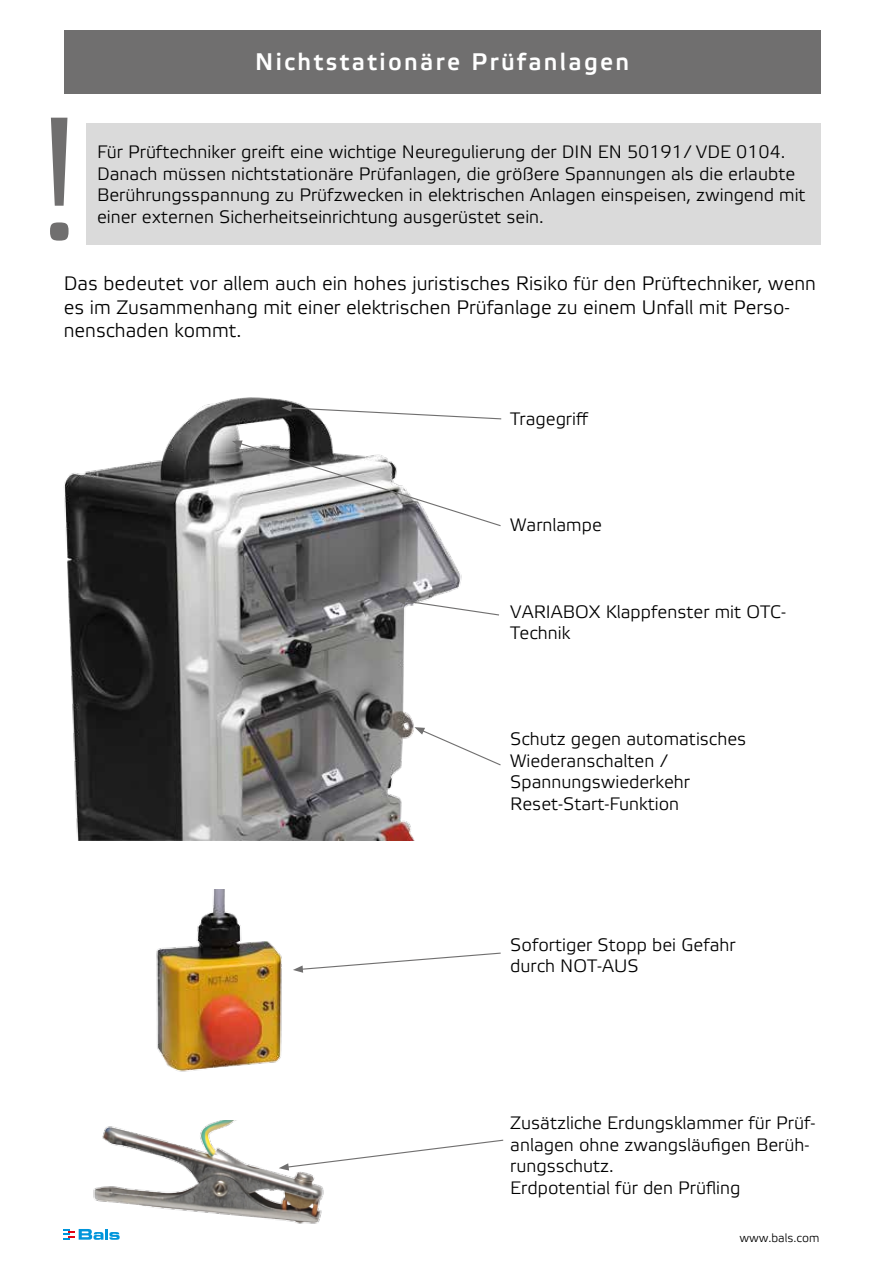
<style>
.page{position:relative;width:893px;height:1263px;background:#fff}
.page>*{position:absolute;margin:0;border:0;box-sizing:border-box;transform-origin:0 0}
.t1{font:300 176.4px "Etelka";color:#706f6f}
.t2{font:500 24px "Etelka";letter-spacing:.1em;color:#fff}
.t3{font:300 19.5px/23.4px "Etelka";color:#000}
.t4{font:300 18px/21.6px "Etelka";color:#000}
.t5{font:300 12px "Etelka";color:#000}
</style>
<div class="page">
<div style="left:64px;top:30px;width:757px;height:64px;background:#706f6f"></div>
<svg style="left:64px;top:1229px;width:9px;height:11px"></svg>
<img style="left:64px;top:397px;width:398px;height:444px">
<img style="left:156px;top:889px;width:126px;height:183px">
<img style="left:73px;top:1120px;width:251px;height:120px">
<svg style="left:282px;top:404px;width:220px;height:16px"></svg>
<svg style="left:232px;top:440px;width:269px;height:87px"></svg>
<svg style="left:395px;top:597px;width:104px;height:19px"></svg>
<svg style="left:414px;top:727px;width:87px;height:39px"></svg>
<svg style="left:293px;top:952px;width:208px;height:21px"></svg>
<svg style="left:279px;top:1139px;width:225px;height:31px"></svg>
<div style="left:86px;top:123px;width:735px;height:121px;background:#dadada"></div>
<h1 class="t1" style="left:30px;top:71px;width:60px">!</h1>
<h2 class="t2" style="left:255px;top:46px;width:376px">Nichtstationäre Prüfanlagen</h2>
<p class="t4" style="left:97px;top:141px;width:710px">Für Prüftechniker greift eine wichtige Neuregulierung der DIN EN 50191/ VDE 0104.<br>Danach müssen nichtstationäre Prüfanlagen, die größere Spannungen als die erlaubte<br>Berührungsspannung zu Prüfzwecken in elektrischen Anlagen einspeisen, zwingend mit</p>
<p class="t4" style="left:97px;top:206px;width:448px">einer externen Sicherheitseinrichtung ausgerüstet sein.</p>
<p class="t3" style="left:64px;top:272px;width:754px">Das bedeutet vor allem auch ein hohes juristisches Risiko für den Prüftechniker, wenn es im Zusammenhang mit einer elektrischen Prüfanlage zu einem Unfall mit Perso&shy;nenschaden kommt.</p>
<p class="t4" style="left:510px;top:408px;width:80px">Tragegriff</p>
<p class="t4" style="left:510px;top:514px;width:93px">Warnlampe</p>
<p class="t4" style="left:510px;top:601px;width:277px">VARIABOX Klappfenster mit OTC-<br>Technik</p>
<p class="t4" style="left:510px;top:728px;width:237px">Schutz gegen automatisches<br>Wiederanschalten /<br>Spannungswiederkehr<br>Reset-Start-Funktion</p>
<p class="t4" style="left:510px;top:934px;width:227px">Sofortiger Stopp bei Gefahr durch NOT-AUS</p>
<p class="t4" style="left:510px;top:1113px;width:307px">Zusätzliche Erdungsklammer für Prüf&shy;anlagen ohne zwangsläufigen Berüh&shy;rungsschutz.<br>Erdpotential für den Prüfling</p>
<p class="t5" style="left:739px;top:1230px;width:82px">www.bals.com</p>
</div>
